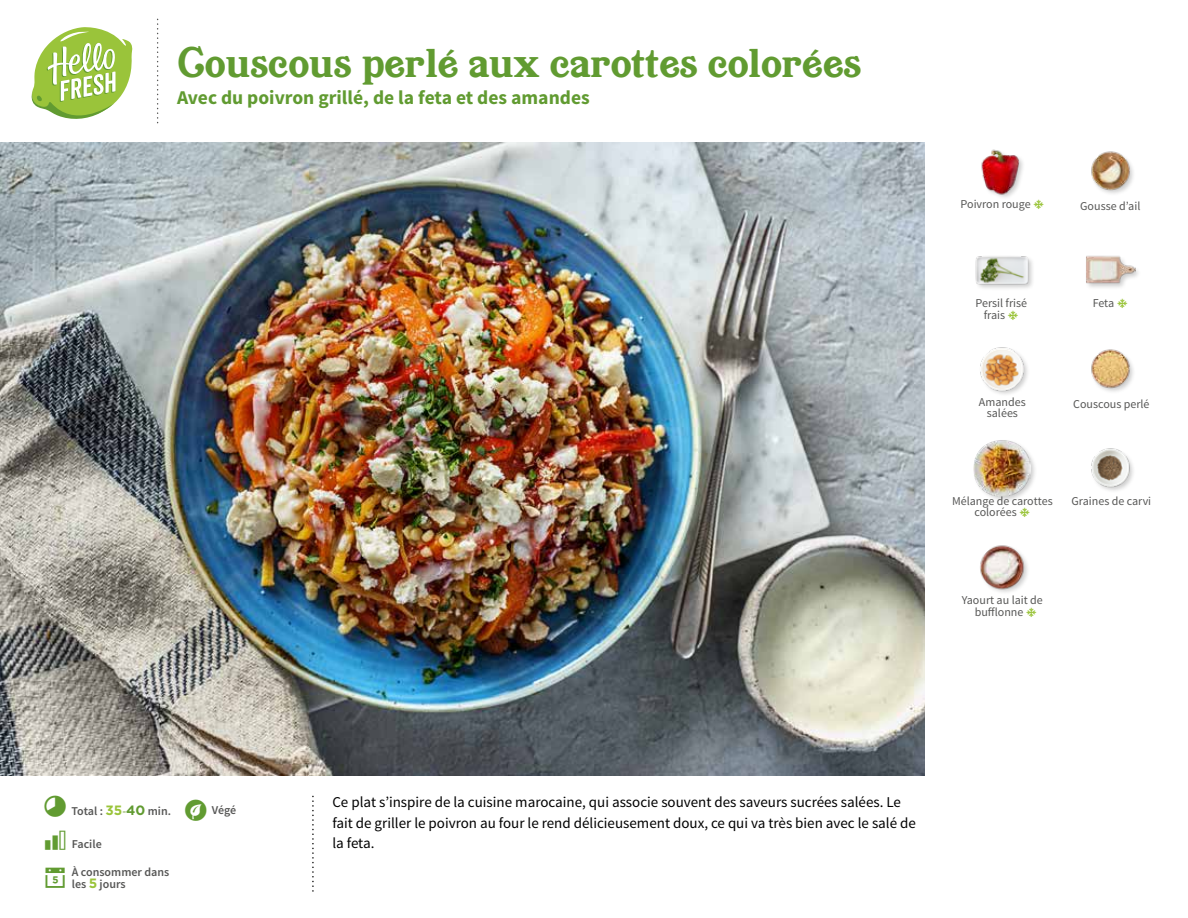
<style>
.page{position:relative;width:1188px;height:918px;background:#fff}
.page>*{position:absolute;margin:0;border:0;box-sizing:border-box;transform-origin:0 0}
.t1{font:37.5px "Buena Park JF";color:#619b31}
.t2{font:700 19.5px "Source Sans Pro";color:#619b31}
.t3{font:15px/20.5px "Source Sans Pro";color:#000}
.t4{font:12px/10.5px "Source Sans Pro";color:#575756}
.t5{font:600 12px/12.9px "Source Sans Pro";color:#575756}
.s1{font-family:"Gotham";font-weight:700;font-size:13.5px;color:#9ac43a}
.s2{color:#87ac54}
.s3{font-family:"Gotham";font-weight:700;font-size:13.5px;color:#619b31}
</style>
<div class="page">
<svg style="left:31px;top:27px;width:102px;height:92px"></svg>
<img style="left:0;top:142px;width:925px;height:634px">
<img style="left:1091px;top:151px;width:42px;height:43px">
<img style="left:1091px;top:448px;width:42px;height:43px">
<div style="left:1085px;top:256px;width:57px;height:35px;background:#000;opacity:.2"></div>
<img style="left:1085px;top:255px;width:50px;height:36px">
<img style="left:1091px;top:349px;width:42px;height:43px">
<img style="left:981px;top:149px;width:42px;height:49px">
<img style="left:980px;top:347px;width:48px;height:47px">
<div style="left:972px;top:439px;width:65px;height:64px;background:#000;opacity:.2"></div>
<img style="left:973px;top:439px;width:57px;height:57px">
<img style="left:980px;top:545px;width:48px;height:48px">
<div style="left:975px;top:255px;width:60px;height:36px;background:#000;opacity:.2"></div>
<img style="left:975px;top:255px;width:55px;height:36px">
<h1 class="t1" style="left:177px;top:37px;width:686px">Couscous perlé aux carottes colorées</h1>
<h2 class="t2" style="left:177px;top:85px;width:414px">Avec du poivron grillé, de la feta et des amandes</h2>
<p class="t4" style="left:961px;top:199px;width:72px">Poivron rouge</p>
<p class="t4" style="left:1080px;top:201px;width:62px">Gousse d’ail</p>
<p class="t4" style="left:976px;top:298px;width:53px">Persil frisé</p>
<p class="t4" style="left:1093px;top:298px;width:23px">Feta</p>
<p class="t4" style="left:984px;top:310px;width:23px">frais</p>
<p class="t4" style="left:979px;top:397px;width:48px">Amandes</p>
<p class="t4" style="left:1073px;top:399px;width:78px">Couscous perlé</p>
<p class="t4" style="left:987px;top:408px;width:33px">salées</p>
<p class="t4" style="left:974px;top:496px;width:80px;text-indent:-22px">Mélange de carottes colorées</p>
<p class="t4" style="left:1072px;top:496px;width:81px">Graines de carvi</p>
<p class="t4" style="left:962px;top:595px;width:82px;line-height:12px;text-align:center">Yaourt au lait de bufflonne</p>
<p class="t5" style="left:71px;top:805px;width:101px">Total : <span class="s1">35</span><span class="s2">-</span><span class="s3">40</span> min.</p>
<p class="t5" style="left:212px;top:804px;width:26px">Végé</p>
<p class="t3" style="left:332px;top:792px;width:585px">Ce plat s’inspire de la cuisine marocaine, qui associe souvent des saveurs sucrées salées. Le fait de griller le poivron au four le rend délicieusement doux, ce qui va très bien avec le salé de</p>
<p class="t5" style="left:72px;top:838px;width:31px">Facile</p>
<p class="t3" style="left:332px;top:833px;width:44px">la feta.</p>
<p class="t5" style="left:72px;top:865px;width:99px">À consommer dans les <span class="s1">5</span> jours</p>
</div>
